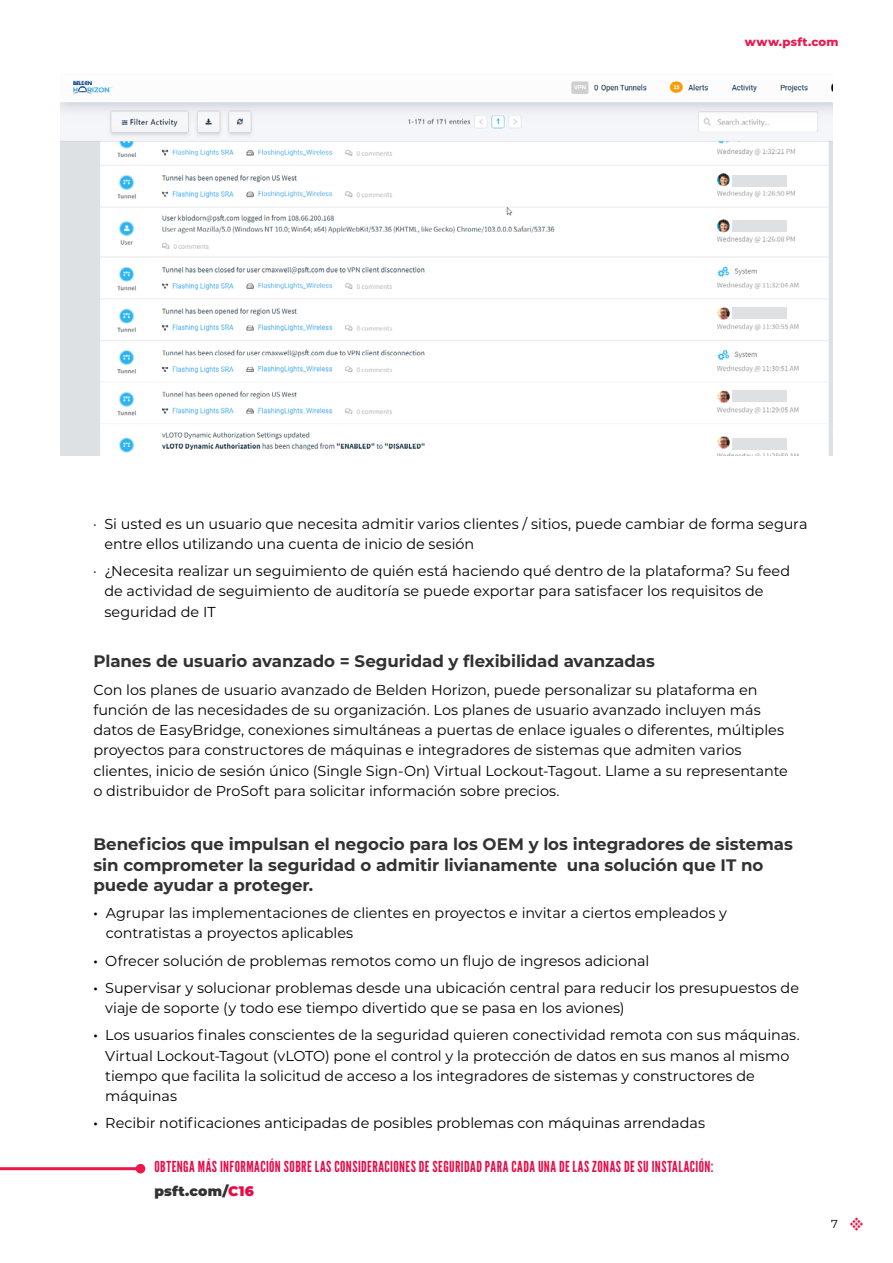
<style>
.page{position:relative;width:893px;height:1263px;background:#fff}
.page>*{position:absolute;margin:0;border:0;box-sizing:border-box;transform-origin:0 0}
.t1{font:700 16.65px/20.2px "Montserrat";letter-spacing:-.005em;color:#333132}
.t2{font:15.15px "League Gothic";letter-spacing:.03em;color:#e70c48}
.t3{font:14.4px/20.2px "Montserrat";letter-spacing:-.005em;color:#000}
.t4{font:900 13.8px "Montserrat";letter-spacing:.015em;color:#333132}
.t5{font:800 11.55px "Montserrat";letter-spacing:.02em;color:#ed174c}
.t6{font:11.55px "Montserrat";color:#000}
.s1{font-weight:700}
.s2{color:#e70c48}
</style>
<div class="page">
<hr style="left:0;top:1167px;width:140px;height:3px;background:#ed174c">
<div style="left:136px;top:1164px;width:9px;height:9px;background:#ed174c;border-radius:50%"></div>
<img style="left:60px;top:80px;width:772px;height:376px">
<div style="left:732px;top:175px;width:55px;height:11px;background:#dde1e3"></div>
<div style="left:732px;top:220px;width:55px;height:11px;background:#dde1e3"></div>
<div style="left:732px;top:390px;width:55px;height:11px;background:#dde1e3"></div>
<div style="left:732px;top:307px;width:55px;height:12px;background:#dde1e3"></div>
<div style="left:732px;top:438px;width:55px;height:11px;background:#dde1e3"></div>
<img style="left:849px;top:1218px;width:14px;height:12px">
<p class="t5" style="left:745px;top:33px;width:95px">www.psft.com</p>
<p class="t3" style="left:104px;top:513px;width:705px;text-indent:-11px">· Si usted es un usuario que necesita admitir varios clientes / sitios, puede cambiar de forma segura entre ellos utilizando una cuenta de inicio de sesión</p>
<p class="t3" style="left:104px;top:560px;width:687px;text-indent:-11px">· ¿Necesita realizar un seguimiento de quién está haciendo qué dentro de la plataforma? Su feed de actividad de seguimiento de auditoría se puede exportar para satisfacer los requisitos de seguridad de IT</p>
<p class="t1" style="left:93px;top:650px;width:563px">Planes de usuario avanzado = Seguridad y flexibilidad avanzadas</p>
<p class="t3" style="left:93px;top:679px;width:696px">Con los planes de usuario avanzado de Belden Horizon, puede personalizar su plataforma en función de las necesidades de su organización. Los planes de usuario avanzado incluyen más datos de EasyBridge, conexiones simultáneas a puertas de enlace iguales o diferentes, múltiples proyectos para constructores de máquinas e integradores de sistemas que admiten varios clientes, inicio de sesión único (Single Sign-On) Virtual Lockout-Tagout. Llame a su representante o distribuidor de ProSoft para solicitar información sobre precios.</p>
<p class="t1" style="left:93px;top:833px;width:701px">Beneficios que impulsan el negocio para los OEM y los integradores de sistemas sin comprometer la seguridad o admitir livianamente una solución que IT no puede ayudar a proteger.</p>
<p class="t3" style="left:106px;top:902px;width:623px;text-indent:-12px"><span class="s1">·</span> Agrupar las implementaciones de clientes en proyectos e invitar a ciertos empleados y contratistas a proyectos aplicables</p>
<p class="t3" style="left:93px;top:946px;width:707px;line-height:27.3px"><span class="s1">·</span> Ofrecer solución de problemas remotos como un flujo de ingresos adicional<br><span class="s1">·</span> Supervisar y solucionar problemas desde una ubicación central para reducir los presupuestos de</p>
<p class="t3" style="left:93px;top:994px;width:708px;line-height:27.3px;text-indent:12px">viaje de soporte (y todo ese tiempo divertido que se pasa en los aviones)<br><span class="s1">·</span> Los usuarios finales conscientes de la seguridad quieren conectividad remota con sus máquinas.</p>
<p class="t3" style="left:105px;top:1045px;width:686px">Virtual Lockout-Tagout (vLOTO) pone el control y la protección de datos en sus manos al mismo tiempo que facilita la solicitud de acceso a los integradores de sistemas y constructores de máquinas</p>
<p class="t3" style="left:93px;top:1113px;width:613px"><span class="s1">·</span> Recibir notificaciones anticipadas de posibles problemas con máquinas arrendadas</p>
<p class="t2" style="left:154px;top:1158px;width:560px">OBTENGA MÁS INFORMACIÓN SOBRE LAS CONSIDERACIONES DE SEGURIDAD PARA CADA UNA DE LAS ZONAS DE SU INSTALACIÓN:</p>
<p class="t4" style="left:154px;top:1180px;width:101px">psft.com/<span class="s2">C16</span></p>
<p class="t6" style="left:831px;top:1216px;width:8px">7</p>
</div>
